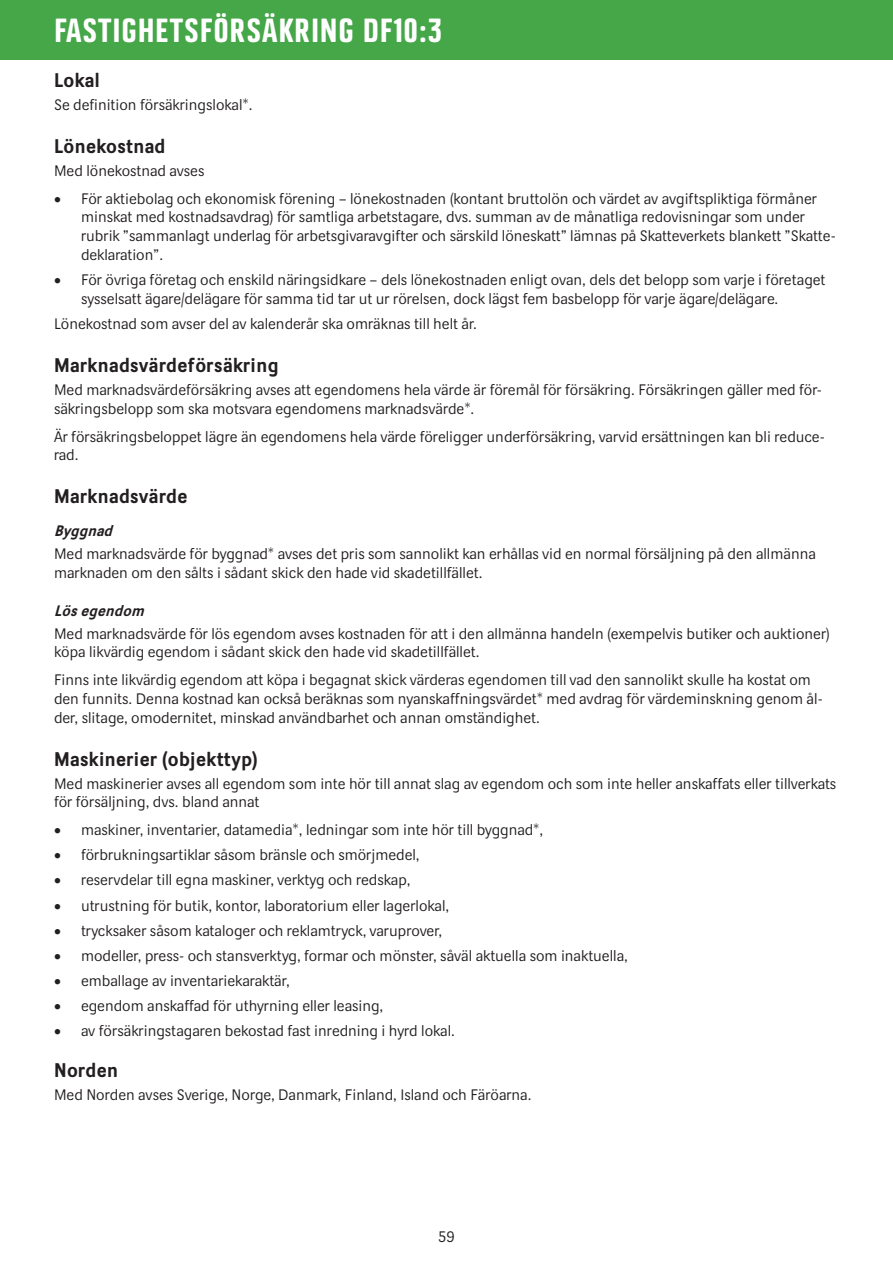
<style>
.page{position:relative;width:893px;height:1263px;background:#fff}
.page>*{position:absolute;margin:0;border:0;box-sizing:border-box;transform-origin:0 0}
.t1{font:33px "Dina Headline";letter-spacing:.02em;color:#fff}
.Villkor_rubrik_3{font:700 19.5px "Dina";letter-spacing:.02em;color:#231f20}
.Villkor_text_2{font:15px/18.8px "Dina";color:#231f20}
.Villkor_rubrik_5{font:italic 700 15px "Dina";color:#231f20}
</style>
<div class="page">
<div style="left:0;top:0;width:893px;height:60px;background:#45a748"></div>
<h1 class="t1" style="left:54px;top:12px;width:390px">FASTIGHETSFÖRSÄKRING DF10:3</h1>
<p class="Villkor_rubrik_3" style="left:54px;top:68px;width:47px">Lokal</p>
<p class="Villkor_text_2" style="left:54px;top:95px;width:200px">Se definition försäkringslokal*.</p>
<p class="Villkor_rubrik_3" style="left:54px;top:134px;width:113px">Lönekostnad</p>
<p class="Villkor_text_2" style="left:54px;top:161px;width:152px">Med lönekostnad avses</p>
<p class="Villkor_text_2" style="left:81px;top:189px;width:756px;text-indent:-27px">• För aktiebolag och ekonomisk förening – lönekostnaden (kontant bruttolön och värdet av avgiftspliktiga förmåner minskat med kostnadsavdrag) för samtliga arbetstagare, dvs. summan av de månatliga redovisningar som under rubrik ”sammanlagt underlag för arbetsgivaravgifter och särskild löneskatt” lämnas på Skatteverkets blankett ”Skatte&shy;deklaration”.</p>
<p class="Villkor_text_2" style="left:81px;top:270px;width:746px;text-indent:-27px">• För övriga företag och enskild näringsidkare – dels lönekostnaden enligt ovan, dels det belopp som varje i företaget sysselsatt ägare/delägare för samma tid tar ut ur rörelsen, dock lägst fem basbelopp för varje ägare/delägare.</p>
<p class="Villkor_text_2" style="left:54px;top:314px;width:424px">Lönekostnad som avser del av kalenderår ska omräknas till helt år.</p>
<p class="Villkor_rubrik_3" style="left:54px;top:353px;width:226px">Marknadsvärdeförsäkring</p>
<p class="Villkor_text_2" style="left:54px;top:380px;width:770px">Med marknadsvärdeförsäkring avses att egendomens hela värde är föremål för försäkring. Försäkringen gäller med för&shy;säkringsbelopp som ska motsvara egendomens marknadsvärde*.</p>
<p class="Villkor_text_2" style="left:54px;top:427px;width:773px">Är försäkringsbeloppet lägre än egendomens hela värde föreligger underförsäkring, varvid ersättningen kan bli reduce&shy;rad.</p>
<p class="Villkor_rubrik_3" style="left:54px;top:485px;width:135px">Marknadsvärde</p>
<p class="Villkor_rubrik_5" style="left:54px;top:522px;width:64px">Byggnad</p>
<p class="Villkor_text_2" style="left:54px;top:544px;width:763px">Med marknadsvärde för byggnad* avses det pris som sannolikt kan erhållas vid en normal försäljning på den allmänna marknaden om den sålts i sådant skick den hade vid skadetillfället.</p>
<p class="Villkor_rubrik_5" style="left:54px;top:601px;width:96px">Lösegendom</p>
<p class="Villkor_text_2" style="left:54px;top:624px;width:777px">Med marknadsvärde för lös egendom avses kostnaden för att i den allmänna handeln (exempelvis butiker och auktioner) köpa likvärdig egendom i sådant skick den hade vid skadetillfället.</p>
<p class="Villkor_text_2" style="left:54px;top:670px;width:770px">Finns inte likvärdig egendom att köpa i begagnat skick värderas egendomen till vad den sannolikt skulle ha kostat om den funnits. Denna kostnad kan också beräknas som nyanskaffningsvärdet* med avdrag för värdeminskning genom ål&shy;der, slitage, omodernitet, minskad användbarhet och annan omständighet.</p>
<p class="Villkor_rubrik_3" style="left:54px;top:747px;width:205px">Maskinerier (objekttyp)</p>
<p class="Villkor_text_2" style="left:54px;top:774px;width:784px">Med maskinerier avses all egendom som inte hör till annat slag av egendom och som inte heller anskaffats eller tillverkats för försäljning, dvs. bland annat</p>
<p class="Villkor_text_2" style="left:54px;top:820px;width:491px">• maskiner, inventarier, datamedia*, ledningar som inte hör till byggnad*,</p>
<p class="Villkor_text_2" style="left:54px;top:845px;width:367px">• förbrukningsartiklar såsom bränsle och smörjmedel,</p>
<p class="Villkor_text_2" style="left:54px;top:871px;width:358px">• reservdelar till egna maskiner, verktyg och redskap,</p>
<p class="Villkor_text_2" style="left:54px;top:896px;width:397px">• utrustning för butik, kontor, laboratorium eller lagerlokal,</p>
<p class="Villkor_text_2" style="left:54px;top:921px;width:390px">• trycksaker såsom kataloger och reklamtryck, varuprover,</p>
<p class="Villkor_text_2" style="left:54px;top:946px;width:575px">• modeller, press- och stansverktyg, formar och mönster, såväl aktuella som inaktuella,</p>
<p class="Villkor_text_2" style="left:54px;top:971px;width:237px">• emballage av inventariekaraktär,</p>
<p class="Villkor_text_2" style="left:54px;top:996px;width:331px">• egendom anskaffad för uthyrning eller leasing,</p>
<p class="Villkor_text_2" style="left:54px;top:1021px;width:402px">• av försäkringstagaren bekostad fast inredning i hyrd lokal.</p>
<p class="Villkor_rubrik_3" style="left:54px;top:1058px;width:65px">Norden</p>
<p class="Villkor_text_2" style="left:54px;top:1085px;width:479px">Med Norden avses Sverige, Norge, Danmark, Finland, Island och Färöarna.</p>
<p class="Villkor_text_2" style="left:438px;top:1227px;width:18px">59</p>
</div>
